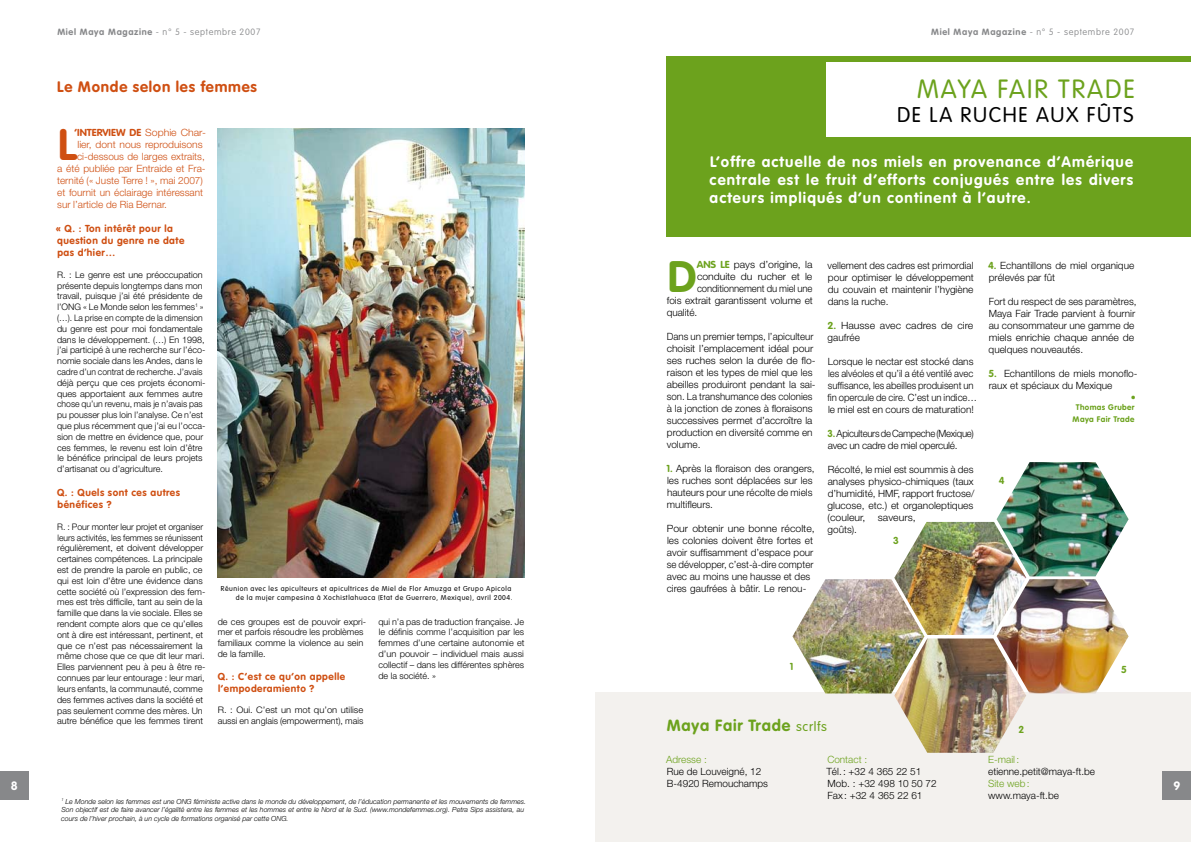
<style>
.page{position:relative;width:1191px;height:842px;background:#fff}
.page>*{position:absolute;margin:0;border:0;box-sizing:border-box;transform-origin:0 0}
.t1{font:700 43.4px "VAG Rounded";color:#cf4f12}
.t2{font:700 43.4px "VAG Rounded";color:#6ca21d}
.t3{font:300 26px "VAG Rounded";letter-spacing:.075em;color:#6ca21d}
.t4{font:300 21px "VAG Rounded";letter-spacing:.075em;color:#000}
.t5{font:700 16px "VAG Rounded";letter-spacing:.05em;color:#6ca21d}
.t6{font:700 15px/18px "VAG Rounded";letter-spacing:.075em;color:#fff;text-align:justify}
.t7{font:700 15px "VAG Rounded";letter-spacing:.05em;color:#cf4f12}
.t8{font:700 12px "VAG Rounded";color:#fff}
.t9{font:300 10px/12px "Helvetica Neue";color:#000}
.t10{font:300 10px/12px "Helvetica Neue";color:#000;scale:1.05 1}
.t11{font:300 10px "Helvetica Neue";color:#cf4f12}
.t12{font:700 10px/12px "VAG Rounded";letter-spacing:.05em;color:#cf4f12}
.t13{font:300 10px/12px "Helvetica Neue";letter-spacing:-.025em;color:#000;scale:.95 1}
.t14{font:300 10px "Helvetica Neue";color:#6ca21d}
.t15{font:300 10px "Helvetica Neue";color:#000;scale:.95 1}
.t16{font:700 10px "VAG Rounded";color:#cf4f12;scale:1.05 1}
.t17{font:700 10px "VAG Rounded";color:#6ca21d}
.t18{font:700 10px "VAG Rounded";color:#6ca21d;scale:.96 1}
.t19{font:300 9px/10.8px "Helvetica Neue";color:#000}
.t20{font:100 9px "VAG Rounded";letter-spacing:.075em;color:#87888a}
.t21{font:300 9px/10.8px "Helvetica Neue";color:#000;scale:1.05 1}
.t22{font:700 8px/12px "VAG Rounded";letter-spacing:.05em;color:#6ca21d;text-align:center}
.t23{font:italic 300 7px/8.4px "Helvetica Neue";color:#000}
.t24{font:300 7px/8.4px "VAG Rounded";letter-spacing:.075em;color:#000;text-align:right}
.s1{font-weight:700}
.s2{font-family:"Helvetica Neue";font-weight:300}
.s3{font-family:"VAG Rounded";font-weight:700;color:#6ca21d}
.s4{font-weight:300;font-size:13px}
</style>
<div class="page">
<div style="left:595px;top:693px;width:596px;height:149px;background:#f3f1ee"></div>
<div style="left:666px;top:57px;width:525px;height:180px;background:#6ca21d"></div>
<div style="left:826px;top:62px;width:365px;height:75px;background:#fff"></div>
<img style="left:792px;top:579px;width:132px;height:114px">
<img style="left:894px;top:522px;width:132px;height:113px">
<img style="left:894px;top:638px;width:132px;height:115px">
<img style="left:996px;top:579px;width:132px;height:114px">
<img style="left:996px;top:462px;width:132px;height:114px">
<img style="left:217px;top:129px;width:307px;height:448px">
<div style="left:0;top:771px;width:28px;height:28px;background:#87888a"></div>
<div style="left:1162px;top:771px;width:29px;height:28px;background:#87888a"></div>
<h3 class="t8" style="left:11px;top:778px;width:8px">8</h3>
<p class="t20" style="left:57px;top:26px;width:204px"><span class="s1">Miel Maya Magazine</span> - n° 5 - septembre 2007</p>
<h3 class="t7" style="left:57px;top:78px;width:201px">Le Monde selon les femmes</h3>
<p class="t16" style="left:75px;top:127px;width:126px">’INTERVIEW DE <span class="s2">Sophie Char-</span></p>
<p class="t11" style="left:77px;top:139px;width:127px">lier, dont nous reproduisons</p>
<p class="t11" style="left:77px;top:151px;width:129px">ci-dessous de larges extraits,</p>
<p class="t11" style="left:57px;top:163px;width:150px">a été publiée par Entraide et Fra-</p>
<p class="t11" style="left:57px;top:175px;width:147px">ternité (« Juste Terre ! », mai 2007)</p>
<p class="t11" style="left:57px;top:187px;width:147px">et fournit un éclairage intéressant</p>
<p class="t11" style="left:57px;top:199px;width:111px">sur l’article de Ria Bernar.</p>
<p class="t12" style="left:56px;top:223px;width:130px">« Q. : Ton intérêt pour la question du genre ne date pas d’hier…</p>
<p class="t19" style="left:57px;top:269px;width:150px">R. : Le genre est une préoccupation présente depuis longtemps dans mon travail, puisque j’ai été présidente de l’ONG « Le Monde selon les femmes<sup>1</sup> » (…). La prise en compte de la dimension du genre est pour moi fondamentale dans le développement. (…) En 1998, j’ai participé à une recherche sur l’éco&shy;nomie sociale dans les Andes, dans le cadre d’un contrat de recherche. J’avais déjà perçu que ces projets économi&shy;ques apportaient aux femmes autre chose qu’un revenu, mais je n’avais pas pu pousser plus loin l’analyse. Ce n’est que plus récemment que j’ai eu l’occa&shy;sion de mettre en évidence que, pour ces femmes, le revenu est loin d’être le bénéfice principal de leurs projets d’artisanat ou d’agriculture.</p>
<p class="t12" style="left:57px;top:487px;width:124px">Q. : Quels sont ces autres bénéfices ?</p>
<p class="t19" style="left:57px;top:521px;width:150px">R. : Pour monter leur projet et organiser leurs activités, les femmes se réunissent régulièrement, et doivent développer certaines compétences. La principale est de prendre la parole en public, ce qui est loin d’être une évidence dans cette société où l’expression des fem&shy;mes est très difficile, tant au sein de la famille que dans la vie sociale. Elles se rendent compte alors que ce qu’elles ont à dire est intéressant, pertinent, et que ce n’est pas nécessairement la même chose que ce que dit leur mari.<br>Elles parviennent peu à peu à être re&shy;connues par leur entourage : leur mari, leurs enfants, la communauté, comme des femmes actives dans la société et pas seulement comme des mères. Un autre bénéfice que les femmes tirent</p>
<h1 class="t1" style="left:58px;top:119px;width:20px">L</h1>
<p class="t24" style="left:221px;top:585px;width:293px">Réunion avec les apiculteurs et apicultrices de Miel de Flor Amuzga et Grupo Apicola de la mujer campesina à Xochistlahuaca (Etat de Guerrero, Mexique), avril 2004.</p>
<p class="t19" style="left:218px;top:616px;width:150px">de ces groupes est de pouvoir expri&shy;mer et parfois résoudre les problèmes familiaux comme la violence au sein de la famille.</p>
<p class="t12" style="left:218px;top:671px;width:129px">Q. : C’est ce qu’on appelle l’empoderamiento ?</p>
<p class="t21" style="left:218px;top:705px;width:140px">R. : Oui. C’est un mot qu’on utilise aussi en anglais (empowerment), mais</p>
<p class="t19" style="left:378px;top:616px;width:147px;text-align:justify">qui n’a pas de traduction française. Je le définis comme l’acquisition par les femmes d’une certaine autonomie et d’un pouvoir – individuel mais aussi collectif – dans les différentes sphères de la société. »</p>
<p class="t23" style="left:61px;top:797px;width:466px"><sup>1</sup> Le Monde selon les femmes est une ONG féministe active dans le monde du développement, de l’éducation permanente et les mouvements de femmes.<br>Son objectif est de faire avancer l’égalité entre les femmes et les hommes et entre le Nord et le Sud. (www.mondefemmes.org). Petra Sips assistera, au cours de l’hiver prochain, à un cycle de formations organisé par cette ONG.</p>
<p class="t20" style="left:931px;top:26px;width:204px"><span class="s1">Miel Maya Magazine</span> - n° 5 - septembre 2007</p>
<h2 class="t3" style="left:917px;top:74px;width:219px">MAYA FAIR TRADE</h2>
<h3 class="t4" style="left:897px;top:102px;width:238px">DE LA RUCHE AUX FÛTS</h3>
<h3 class="t6" style="left:709px;top:153px;width:425px">L’offre actuelle de nos miels en provenance d’Amérique centrale est le fruit d’efforts conjugués entre les divers acteurs impliqués d’un continent à l’autre.</h3>
<h1 class="t2" style="left:668px;top:251px;width:30px">D</h1>
<p class="t10" style="left:697px;top:258px;width:112px"><span class="s3">ANS LE</span> pays d’origine, la</p>
<p class="t10" style="left:697px;top:270px;width:111px">conduite du rucher et le</p>
<p class="t15" style="left:697px;top:283px;width:123px">conditionnement du miel une</p>
<p class="t9" style="left:667px;top:294px;width:148px">fois extrait garantissent volume et</p>
<p class="t9" style="left:667px;top:306px;width:32px">qualité.</p>
<p class="t9" style="left:666px;top:330px;width:150px">Dans un premier temps, l’apiculteur choisit l’emplacement idéal pour ses ruches selon la durée de flo&shy;raison et les types de miel que les abeilles produiront pendant la sai&shy;son. La transhumance des colonies à la jonction de zones à floraisons successives permet d’accroître la production en diversité comme en volume.</p>
<p class="t9" style="left:666px;top:462px;width:150px"><span class="s3">1.</span> Après la floraison des orangers, les ruches sont déplacées sur les hauteurs pour une récolte de miels multifleurs.</p>
<p class="t10" style="left:666px;top:522px;width:142px">Pour obtenir une bonne récolte, les colonies doivent être fortes et avoir suffisamment d’espace pour se développer, c’est-à-dire compter avec au moins une hausse et des cires gaufrées à bâtir. Le renou-</p>
<p class="t9" style="left:827px;top:259px;width:148px;text-align:justify">vellement des cadres est primordial pour optimiser le développement du couvain et maintenir l’hygiène dans la ruche.</p>
<p class="t10" style="left:827px;top:319px;width:140px"><span class="s3">2.</span> Hausse avec cadres de cire gaufrée</p>
<p class="t9" style="left:827px;top:355px;width:151px">Lorsque le nectar est stocké dans les alvéoles et qu’il a été ventilé avec suffisance, les abeilles produisent un fin opercule de cire. C’est un indice… le miel est en cours de maturation!</p>
<p class="t13" style="left:827px;top:427px;width:155px"><span class="s3">3.</span>Apiculteurs de Campeche (Mexique) avec un cadre de miel operculé.</p>
<p class="t9" style="left:827px;top:463px;width:148px;text-align:justify">Récolté, le miel est soummis à des analyses physico-chimiques (taux d’humidité, HMF, rapport fructose/ glucose, etc.) et organoleptiques (couleur,</p>
<p class="t10" style="left:878px;top:511px;width:37px">saveurs,</p>
<p class="t9" style="left:827px;top:523px;width:31px">goûts).</p>
<p class="t17" style="left:893px;top:535px;width:7px">3</p>
<p class="t9" style="left:988px;top:259px;width:148px"><span class="s3">4.</span> Echantillons de miel organique prélevés par fût</p>
<p class="t9" style="left:988px;top:295px;width:149px">Fort du respect de ses paramètres,<br>Maya Fair Trade parvient à fournir au consommateur une gamme de miels enrichie chaque année de quelques nouveautés.</p>
<p class="t9" style="left:988px;top:367px;width:150px"><span class="s3">5.</span> Echantillons de miels monoflo&shy;raux et spéciaux du Mexique</p>
<p class="t14" style="left:1130px;top:391px;width:6px">•</p>
<p class="t22" style="left:1072px;top:402px;width:63px">Thomas Gruber<br>Maya Fair Trade</p>
<p class="t17" style="left:998px;top:474px;width:7px">4</p>
<p class="t18" style="left:789px;top:660px;width:5px">1</p>
<p class="t17" style="left:1121px;top:664px;width:7px">5</p>
<h3 class="t5" style="left:667px;top:716px;width:161px">Maya Fair Trade <span class="s4">scrlfs</span></h3>
<p class="t17" style="left:1018px;top:724px;width:7px">2</p>
<p class="t14" style="left:666px;top:753px;width:42px">Adresse :</p>
<p class="t9" style="left:667px;top:765px;width:103px">Rue de Louveigné, 12<br>B-4920 Remouchamps</p>
<p class="t14" style="left:827px;top:753px;width:41px">Contact :</p>
<p class="t9" style="left:826px;top:765px;width:112px">Tél.: +32 4 365 22 51<br>Mob. : +32 498 10 50 72<br>Fax : +32 4 365 22 61</p>
<p class="t14" style="left:988px;top:753px;width:32px">E-mail:</p>
<p class="t9" style="left:988px;top:765px;width:108px">etienne.petit@maya-ft.be</p>
<p class="t14" style="left:988px;top:777px;width:43px">Site web:</p>
<p class="t9" style="left:988px;top:789px;width:72px">www.maya-ft.be</p>
<h3 class="t8" style="left:1173px;top:778px;width:8px">9</h3>
</div>
